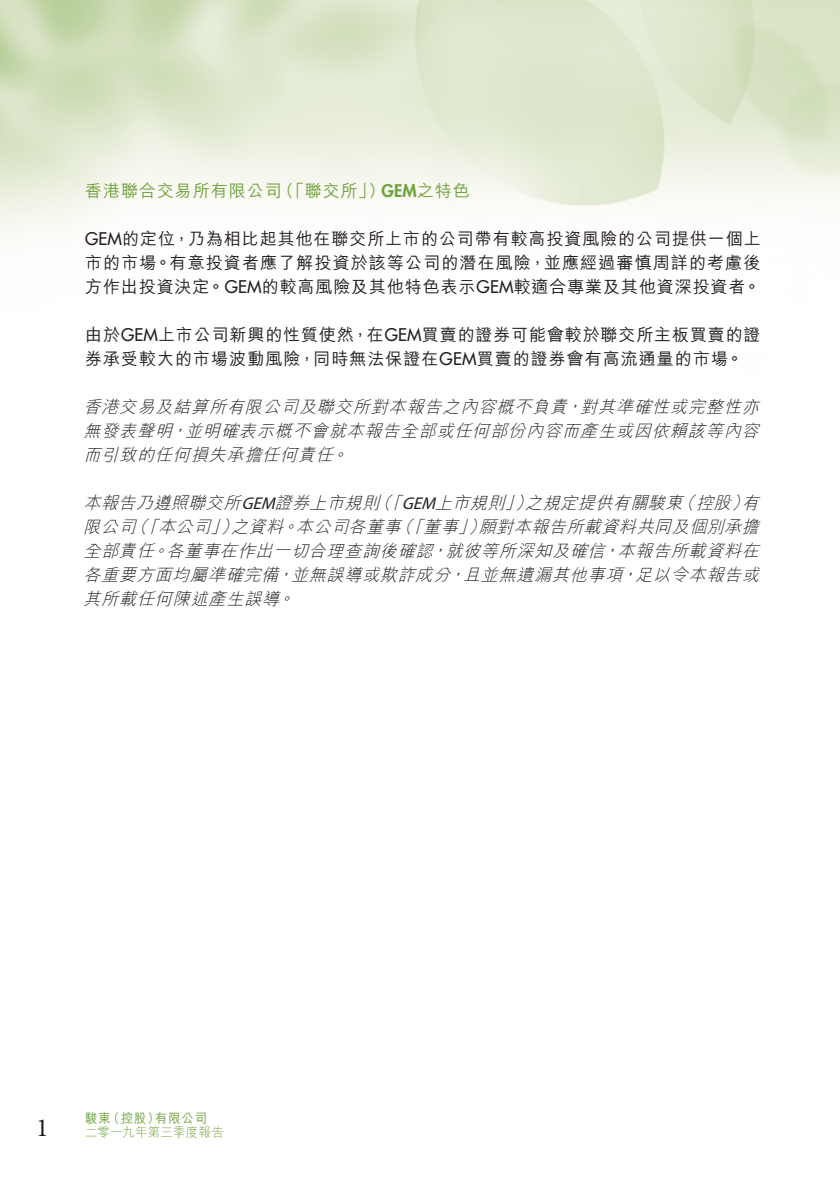
<style>
.page{position:relative;width:840px;height:1191px;background:#fff}
.page>*{position:absolute;margin:0;border:0;box-sizing:border-box;transform-origin:0 0}
.t1{font:26px "Minion Pro";color:#231f20}
.Body_Text{font:italic 300 17px/24px "M Hei HK";color:#231f20}
.Body_Text-2{font:500 17px/24px "M Hei HK";letter-spacing:.05em;color:#231f20;text-align:justify}
.Heading_1{font:500 17px "M Hei HK";letter-spacing:.055em;color:#71a33d}
.Heading_1-2{font:800 17px "Futura Std";color:#71a33d}
.t2{font:300 13px "M Hei HK";letter-spacing:.025em;color:#71a33d;scale:.95 1}
.t3{font:500 13px "M Hei HK";letter-spacing:.07em;color:#71a33d;scale:.95 1}
.s1{font-family:"Futura Std"}
.s2{font-family:"M Hei HK";font-weight:500}
.s3{font-family:"Myriad Pro";font-weight:400}
</style>
<div class="page">
<p class="Heading_1" style="left:85px;top:178px;width:198px">香港聯合交易所有限公司</p>
<p class="Body_Text-2" style="left:85px;top:225px;width:676px"><span class="s1">GEM</span>的定位，乃為相比起其他在聯交所上市的公司帶有較高投資風險的公司提供一個上市的市場。有意投資者應了解投資於該等公司的潛在風險，並應經過審慎周詳的考慮後方作出投資決定。<span class="s1">GEM</span>的較高風險及其他特色表示<span class="s1">GEM</span>較適合專業及其他資深投資者。</p>
<p class="Body_Text-2" style="left:85px;top:321px;width:676px">由於<span class="s1">GEM</span>上市公司新興的性質使然，在<span class="s1">GEM</span>買賣的證券可能會較於聯交所主板買賣的證券承受較大的市場波動風險，同時無法保證在<span class="s1">GEM</span>買賣的證券會有高流通量的市場。</p>
<p class="Body_Text" style="left:579px;top:394px;width:184px">對其準確性或完整性亦</p>
<p class="Heading_1" style="left:277px;top:178px;width:110px">（「聯交所」）</p>
<p class="Heading_1-2" style="left:381px;top:180px;width:90px">GEM<span class="s2">之特色</span></p>
<p class="Body_Text" style="left:185px;top:394px;width:579px;text-indent:-102px">香港交易及結算所有限公司及聯交所對本報告之內容概不負責<br>並明確表示概不會就本報告全部或任何部份內容而產生或因依賴該等內容</p>
<p class="Body_Text" style="left:565px;top:394px;width:23px">，</p>
<p class="Body_Text" style="left:83px;top:418px;width:95px">無發表聲明</p>
<p class="Body_Text" style="left:170px;top:418px;width:23px">，</p>
<p class="Body_Text" style="left:83px;top:442px;width:255px">而引致的任何損失承擔任何責任</p>
<p class="Body_Text" style="left:330px;top:442px;width:23px">。</p>
<p class="Body_Text" style="left:374px;top:490px;width:34px">（「</p>
<p class="Body_Text" style="left:504px;top:490px;width:34px">」）</p>
<p class="Body_Text" style="left:677px;top:490px;width:23px">（</p>
<p class="Body_Text" style="left:731px;top:490px;width:23px">）</p>
<p class="Body_Text" style="left:525px;top:490px;width:163px">之規定提供有關駿東</p>
<p class="Body_Text" style="left:83px;top:490px;width:301px">本報告乃遵照聯交所<span class="s3">GEM</span>證券上市規則</p>
<p class="Body_Text" style="left:401px;top:490px;width:109px"><span class="s3">GEM</span>上市規則</p>
<p class="Body_Text" style="left:695px;top:490px;width:69px">控股有</p>
<p class="Body_Text" style="left:130px;top:514px;width:34px">（「</p>
<p class="Body_Text" style="left:210px;top:514px;width:34px">」）</p>
<p class="Body_Text" style="left:395px;top:514px;width:34px">（「</p>
<p class="Body_Text" style="left:457px;top:514px;width:34px">」）</p>
<p class="Body_Text" style="left:478px;top:514px;width:286px">願對本報告所載資料共同及個別承擔</p>
<p class="Body_Text" style="left:231px;top:514px;width:58px">之資料</p>
<p class="Body_Text" style="left:158px;top:514px;width:58px">本公司</p>
<p class="Body_Text" style="left:296px;top:514px;width:111px">本公司各董事</p>
<p class="Body_Text" style="left:423px;top:514px;width:41px">董事</p>
<p class="Body_Text" style="left:83px;top:514px;width:58px">限公司</p>
<p class="Body_Text" style="left:281px;top:514px;width:23px">。</p>
<p class="Body_Text" style="left:83px;top:538px;width:76px">全部責任</p>
<p class="Body_Text" style="left:166px;top:538px;width:272px">各董事在作出一切合理查詢後確認</p>
<p class="Body_Text" style="left:617px;top:538px;width:147px">本報告所載資料在</p>
<p class="Body_Text" style="left:445px;top:538px;width:165px">就彼等所深知及確信</p>
<p class="Body_Text" style="left:151px;top:538px;width:23px">。</p>
<p class="Body_Text" style="left:430px;top:538px;width:23px">，</p>
<p class="Body_Text" style="left:602px;top:538px;width:23px">，</p>
<p class="Body_Text" style="left:635px;top:562px;width:130px">足以令本報告或</p>
<p class="Body_Text" style="left:277px;top:562px;width:23px;text-indent:-194px">各重要方面均屬準確完備。</p>
<p class="Body_Text" style="left:291px;top:562px;width:165px">並無誤導或欺詐成分</p>
<p class="Body_Text" style="left:463px;top:562px;width:165px">且並無遺漏其他事項</p>
<p class="Body_Text" style="left:276px;top:562px;width:23px">，</p>
<p class="Body_Text" style="left:448px;top:562px;width:23px">，</p>
<p class="Body_Text" style="left:620px;top:562px;width:23px">，</p>
<p class="Body_Text" style="left:83px;top:586px;width:202px">其所載任何陳述產生誤導</p>
<p class="t3" style="left:107px;top:1108px;width:57px">（控股）</p>
<p class="t3" style="left:155px;top:1108px;width:56px">有限公司</p>
<p class="t3" style="left:85px;top:1108px;width:28px">駿東</p>
<p class="t1" style="left:36px;top:1109px;width:14px">1</p>
<p class="t2" style="left:85px;top:1125px;width:148px">二零一九年第三季度報告</p>
</div>
